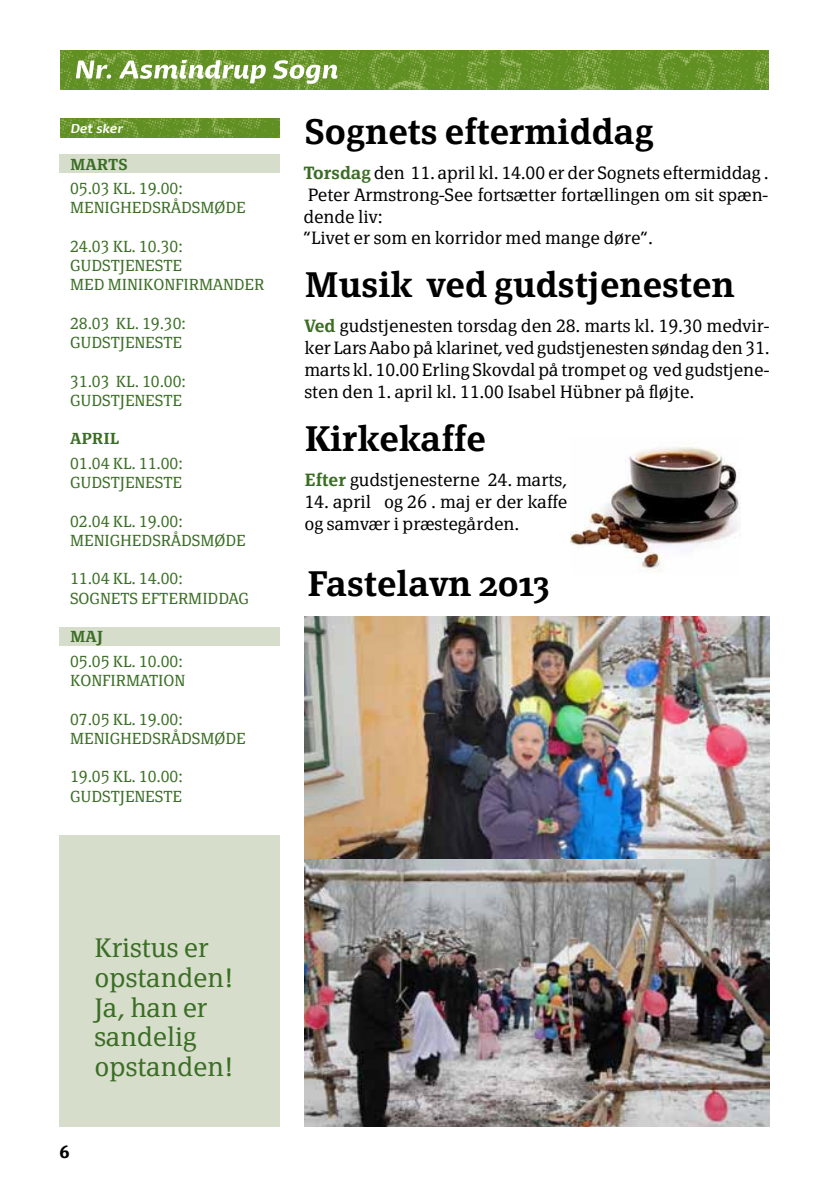
<style>
.page{position:relative;width:819px;height:1191px;background:#fff}
.page>*{position:absolute;margin:0;border:0;box-sizing:border-box;transform-origin:0 0}
.t1{font:600 35px "Page Serif";color:#000}
.t2{font:300 26.25px/29.8px "Page Serif TF";color:#3a6e24}
.t3{font:300 17.5px/21.9px "Page Serif TF";color:#000}
.t4{font:700 17.5px "Page Serif";color:#000}
.t5{font:300 15.75px/19.2px "Page Serif TF";color:#3a6e24}
.t6{font:600 15.75px "Page Serif TF";color:#3a6e24}
.t7{font:italic 700 12.25px "Dancer TF";color:#fff}
.s1{font-weight:600;color:#3a6e24}
</style>
<div class="page">
<img style="left:60px;top:50px;width:708px;height:40px">
<svg style="left:76px;top:60px;width:35px;height:19px"></svg>
<svg style="left:119px;top:60px;width:147px;height:23px"></svg>
<svg style="left:273px;top:60px;width:64px;height:24px"></svg>
<img style="left:61px;top:118px;width:218px;height:20px">
<div style="left:60px;top:154px;width:219px;height:19px;background:#d7ddcb"></div>
<div style="left:60px;top:835px;width:219px;height:291px;background:#d7ddcb"></div>
<div style="left:60px;top:627px;width:219px;height:19px;background:#d7ddcb"></div>
<img style="left:305px;top:616px;width:464px;height:243px">
<img style="left:570px;top:447px;width:170px;height:125px">
<img style="left:304px;top:859px;width:465px;height:267px">
<p class="t7" style="left:70px;top:121px;width:54px">Det sker</p>
<p class="t6" style="left:70px;top:155px;width:58px">MARTS</p>
<p class="t5" style="left:70px;top:179px;width:177px">05.03 KL. 19.00:<br>MENIGHEDSRÅDSMØDE</p>
<p class="t5" style="left:70px;top:237px;width:196px">24.03 KL. 10.30:<br>GUDSTJENESTE<br>MED MINIKONFIRMANDER</p>
<p class="t5" style="left:70px;top:314px;width:118px">28.03 KL. 19.30:<br>GUDSTJENESTE</p>
<p class="t5" style="left:70px;top:371px;width:118px">31.03 KL. 10.00:<br>GUDSTJENESTE</p>
<p class="t6" style="left:70px;top:429px;width:51px">APRIL</p>
<p class="t5" style="left:70px;top:454px;width:114px">01.04 KL. 11.00:<br>GUDSTJENESTE</p>
<p class="t5" style="left:70px;top:511px;width:177px">02.04 KL. 19.00:<br>MENIGHEDSRÅDSMØDE</p>
<p class="t5" style="left:70px;top:569px;width:180px">11.04 KL. 14.00:<br>SOGNETS EFTERMIDDAG</p>
<p class="t6" style="left:70px;top:627px;width:35px">MAJ</p>
<p class="t5" style="left:70px;top:651px;width:117px">05.05 KL. 10.00:<br>KONFIRMATION</p>
<p class="t5" style="left:70px;top:709px;width:177px">07.05 KL. 19.00:<br>MENIGHEDSRÅDSMØDE</p>
<p class="t5" style="left:70px;top:767px;width:114px">19.05 KL. 10.00:<br>GUDSTJENESTE</p>
<h1 class="t1" style="left:304px;top:111px;width:350px">Sognets eftermiddag</h1>
<p class="t3" style="left:303px;top:162px;width:466px"><span class="s1">Torsdag</span> den 11. april kl. 14.00 er der Sognets eftermiddag .<br>Peter Armstrong-See fortsætter fortællingen om sit spæn&shy;dende liv:<br>”Livet er som en korridor med mange døre”.</p>
<h1 class="t1" style="left:304px;top:264px;width:432px">Musik ved gudstjenesten</h1>
<p class="t3" style="left:304px;top:315px;width:466px;text-align:justify"><span class="s1">Ved</span> gudstjenesten torsdag den 28. marts kl. 19.30 medvir&shy;ker Lars Aabo på klarinet, ved gudstjenesten søndag den 31. marts kl. 10.00 Erling Skovdal på trompet og ved gudstjene&shy;sten den 1. april kl. 11.00 Isabel Hübner på fløjte.</p>
<h1 class="t1" style="left:304px;top:418px;width:183px">Kirkekaffe</h1>
<p class="t3" style="left:304px;top:469px;width:264px"><span class="s1">Efter</span> gudstjenesterne 24. marts,</p>
<p class="t3" style="left:304px;top:491px;width:264px">14. april og 26 . maj er der kaffe og samvær i præstegården.</p>
<h1 class="t1" style="left:307px;top:563px;width:244px">Fastelavn 2013</h1>
<h2 class="t2" style="left:94px;top:932px;width:141px">Kristus er opstanden!<br>Ja, han er sandelig opstanden!</h2>
<p class="t4" style="left:60px;top:1141px;width:12px">6</p>
</div>
